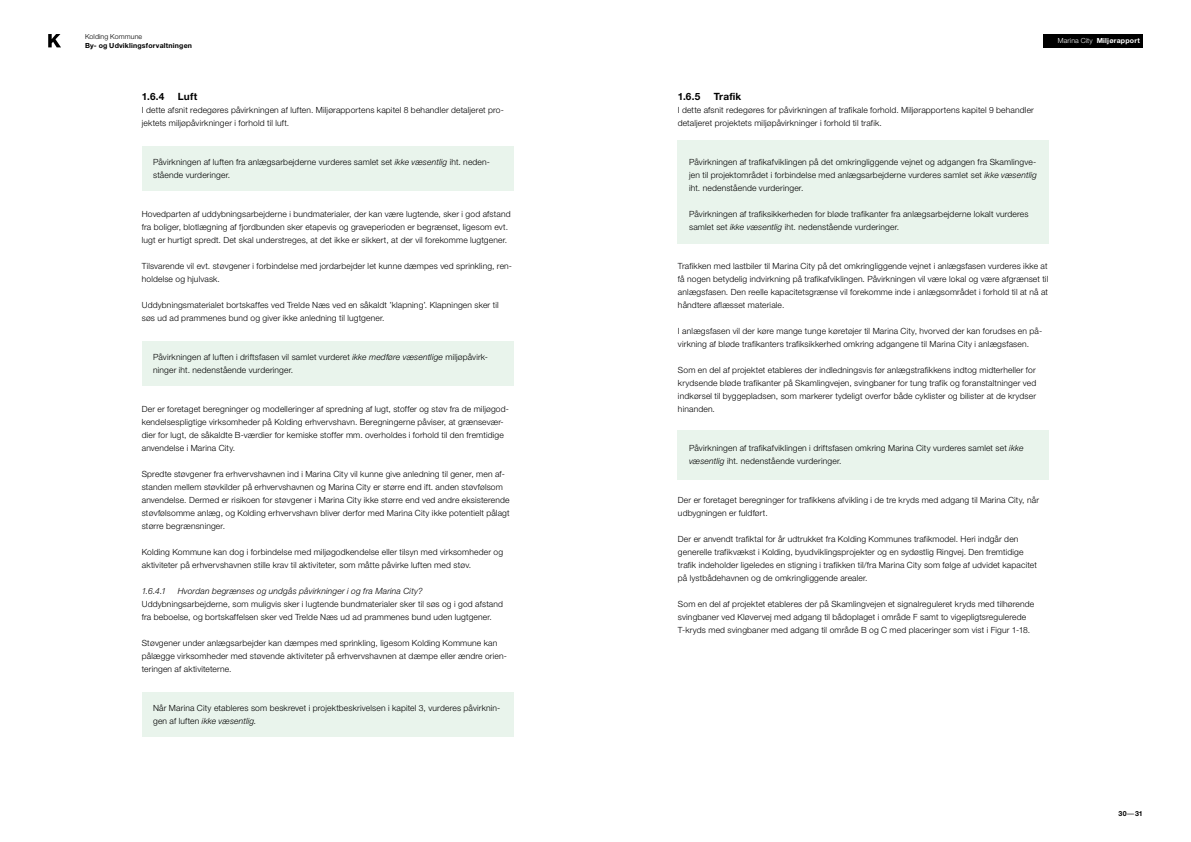
<style>
.page{position:relative;width:1191px;height:842px;background:#fff}
.page>*{position:absolute;margin:0;border:0;box-sizing:border-box;transform-origin:0 0}
.t1{font:700 10px "Helvetica Neue LT Std";letter-spacing:.02em;color:#000}
.t2{font:300 8.5px/13px "Helvetica Neue LT Std";letter-spacing:.02em;color:#000}
.t3{font:italic 300 8.5px "Helvetica Neue LT Std";letter-spacing:.02em;color:#000}
.t4{font:700 7px "Helvetica Neue LT Std";letter-spacing:.025em;color:#000}
.t5{font:700 7px "Helvetica Neue LT Std";letter-spacing:.025em;color:#fff}
.t6{font:300 7px "Helvetica Neue LT Std";letter-spacing:.02em;color:#000}
.s1{font-style:italic}
.s2{font-weight:300}
.s3{font-weight:400}
</style>
<div class="page">
<svg style="left:48px;top:34px;width:13px;height:13px"></svg>
<div style="left:1043px;top:34px;width:99px;height:14px;background:#000"></div>
<div style="left:142px;top:146px;width:371px;height:45px;background:#e9f4ec"></div>
<div style="left:142px;top:341px;width:371px;height:45px;background:#e9f4ec"></div>
<div style="left:142px;top:693px;width:371px;height:44px;background:#e9f4ec"></div>
<div style="left:677px;top:431px;width:372px;height:49px;background:#e9f4ec"></div>
<div style="left:677px;top:141px;width:372px;height:103px;background:#e9f4ec"></div>
<p class="t6" style="left:85px;top:32px;width:59px">Kolding Kommune</p>
<p class="t4" style="left:85px;top:41px;width:108px">By- og Udviklingsforvaltningen</p>
<p class="t1" style="left:142px;top:90px;width:24px">1.6.4</p>
<p class="t1" style="left:178px;top:90px;width:21px">Luft</p>
<p class="t2" style="left:142px;top:103px;width:364px">I dette afsnit redegøres påvirkningen af luften. Miljørapportens kapitel 8 behandler detaljeret pro&shy;jektets miljøpåvirkninger i forhold til luft.</p>
<p class="t2" style="left:153px;top:155px;width:338px">Påvirkningen af luften fra anlægsarbejderne vurderes samlet set <span class="s1">ikke væsentlig</span> iht. neden&shy;stående vurderinger.</p>
<p class="t2" style="left:142px;top:207px;width:370px">Hovedparten af uddybningsarbejderne i bundmaterialer, der kan være lugtende, sker i god afstand fra boliger, blotlægning af fjordbunden sker etapevis og graveperioden er begrænset, ligesom evt. lugt er hurtigt spredt. Det skal understreges, at det ikke er sikkert, at der vil forekomme lugtgener.</p>
<p class="t2" style="left:142px;top:259px;width:372px">Tilsvarende vil evt. støvgener i forbindelse med jordarbejder let kunne dæmpes ved sprinkling, ren&shy;holdelse og hjulvask.</p>
<p class="t2" style="left:142px;top:298px;width:358px">Uddybningsmaterialet bortskaffes ved Trelde Næs ved en såkaldt ’klapning’. Klapningen sker til søs ud ad prammenes bund og giver ikke anledning til lugtgener.</p>
<p class="t2" style="left:153px;top:350px;width:336px">Påvirkningen af luften i driftsfasen vil samlet vurderet <span class="s1">ikke medføre væsentlige</span> miljøpåvirk&shy;ninger iht. nedenstående vurderinger.</p>
<p class="t2" style="left:142px;top:402px;width:368px">Der er foretaget beregninger og modelleringer af spredning af lugt, stoffer og støv fra de miljøgod&shy;kendelsespligtige virksomheder på Kolding erhvervshavn. Beregningerne påviser, at grænsevær&shy;dier for lugt, de såkaldte B-værdier for kemiske stoffer mm. overholdes i forhold til den fremtidige anvendelse i Marina City.</p>
<p class="t2" style="left:142px;top:467px;width:369px">Spredte støvgener fra erhvervshavnen ind i Marina City vil kunne give anledning til gener, men af&shy;standen mellem støvkilder på erhvervshavnen og Marina City er større end ift. anden støvfølsom anvendelse. Dermed er risikoen for støvgener i Marina City ikke større end ved andre eksisterende støvfølsomme anlæg, og Kolding erhvervshavn bliver derfor med Marina City ikke potentielt pålagt større begrænsninger.</p>
<p class="t2" style="left:142px;top:545px;width:363px">Kolding Kommune kan dog i forbindelse med miljøgodkendelse eller tilsyn med virksomheder og aktiviteter på erhvervshavnen stille krav til aktiviteter, som måtte påvirke luften med støv.</p>
<p class="t3" style="left:142px;top:585px;width:26px">1.6.4.1</p>
<p class="t3" style="left:178px;top:585px;width:246px">Hvordan begrænses og undgås påvirkninger i og fra Marina City?</p>
<p class="t2" style="left:142px;top:597px;width:363px">Uddybningsarbejderne, som muligvis sker i lugtende bundmaterialer sker til søs og i god afstand fra beboelse, og bortskaffelsen sker ved Trelde Næs ud ad prammenes bund uden lugtgener.</p>
<p class="t2" style="left:142px;top:636px;width:367px">Støvgener under anlægsarbejder kan dæmpes med sprinkling, ligesom Kolding Kommune kan pålægge virksomheder med støvende aktiviteter på erhvervshavnen at dæmpe eller ændre orien&shy;teringen af aktiviteterne.</p>
<p class="t2" style="left:153px;top:701px;width:349px">Når Marina City etableres som beskrevet i projektbeskrivelsen i kapitel 3, vurderes påvirknin&shy;gen af luften <span class="s1">ikke væsentlig.</span></p>
<p class="t5" style="left:1057px;top:36px;width:84px"><span class="s2">Marina City</span> Miljørapport</p>
<p class="t1" style="left:677px;top:90px;width:24px">1.6.5</p>
<p class="t1" style="left:713px;top:90px;width:29px">Trafik</p>
<p class="t2" style="left:677px;top:103px;width:358px">I dette afsnit redegøres for påvirkningen af trafikale forhold. Miljørapportens kapitel 9 behandler detaljeret projektets miljøpåvirkninger i forhold til trafik.</p>
<p class="t2" style="left:689px;top:155px;width:349px;text-align:justify">Påvirkningen af trafikafviklingen på det omkringliggende vejnet og adgangen fra Skamlingve&shy;jen til projektområdet i forbindelse med anlægsarbejderne vurderes samlet set <span class="s1">ikke væsentlig </span>iht. nedenstående vurderinger.</p>
<p class="t2" style="left:689px;top:207px;width:341px">Påvirkningen af trafiksikkerheden for bløde trafikanter fra anlægsarbejderne lokalt vurderes samlet set <span class="s1">ikke væsentlig</span> iht. nedenstående vurderinger.</p>
<p class="t2" style="left:678px;top:259px;width:372px;text-align:justify">Trafikken med lastbiler til Marina City på det omkringliggende vejnet i anlægsfasen vurderes ikke at få nogen betydelig indvirkning på trafikafviklingen. Påvirkningen vil være lokal og være afgrænset til anlægsfasen. Den reelle kapacitetsgrænse vil forekomme inde i anlægsområdet i forhold til at nå at håndtere aflæsset materiale.</p>
<p class="t2" style="left:678px;top:324px;width:366px">I anlægsfasen vil der køre mange tunge køretøjer til Marina City, hvorved der kan forudses en på&shy;virkning af bløde trafikanters trafiksikkerhed omkring adgangene til Marina City i anlægsfasen.</p>
<p class="t2" style="left:678px;top:363px;width:360px;text-align:justify">Som en del af projektet etableres der indledningsvis før anlægstrafikkens indtog midterheller for krydsende bløde trafikanter på Skamlingvejen, svingbaner for tung trafik og foranstaltninger ved indkørsel til byggepladsen, som markerer tydeligt overfor både cyklister og bilister at de krydser hinanden.</p>
<p class="t2" style="left:689px;top:441px;width:336px">Påvirkningen af trafikafviklingen i driftsfasen omkring Marina City vurderes samlet set <span class="s1">ikke væsentlig</span> iht. nedenstående vurderinger.</p>
<p class="t2" style="left:678px;top:493px;width:362px">Der er foretaget beregninger for trafikkens afvikling i de tre kryds med adgang til Marina City, når udbygningen er fuldført.</p>
<p class="t2" style="left:678px;top:532px;width:360px">Der er anvendt trafiktal for år udtrukket fra Kolding Kommunes trafikmodel. Heri indgår den generelle trafikvækst i Kolding, byudviklingsprojekter og en sydøstlig Ringvej. Den fremtidige trafik indeholder ligeledes en stigning i trafikken til/fra Marina City som følge af udvidet kapacitet på lystbådehavnen og de omkringliggende arealer.</p>
<p class="t2" style="left:678px;top:597px;width:358px">Som en del af projektet etableres der på Skamlingvejen et signalreguleret kryds med tilhørende svingbaner ved Kløvervej med adgang til bådoplaget i område F samt to vigepligtsregulerede<br>T-kryds med svingbaner med adgang til område B og C med placeringer som vist i Figur 1-18.</p>
<p class="t4" style="left:1118px;top:810px;width:26px">30<span class="s3">–</span>31</p>
</div>
